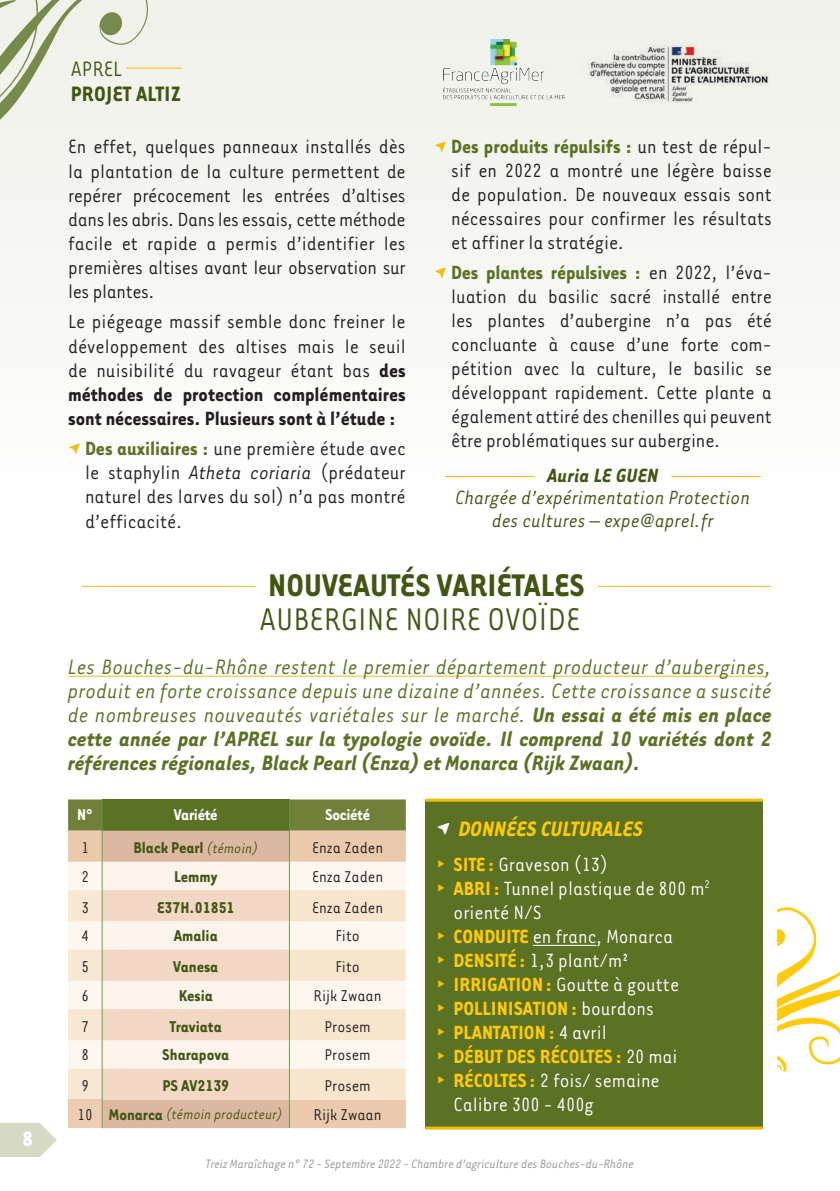
<style>
.page{position:relative;width:840px;height:1191px;background:#fff}
.page>*{position:absolute;margin:0;border:0;box-sizing:border-box;transform-origin:0 0}
.t1{font:700 36px "Tarzana Narrow";color:#425613}
.t2{font:36px "Tarzana Narrow";color:#425613}
.t3{font:italic 24px/24px "Tarzana Narrow";letter-spacing:.005em;color:#5b7124;text-align:justify}
.t4{font:italic 700 24px "Tarzana Narrow";color:#feca0a}
.t5{font:700 24px "Tarzana Narrow";letter-spacing:.01em;color:#425613}
.t6{font:24px "Tarzana Narrow";color:#425613}
.t7{font:700 24px "Tarzana Narrow";color:#fff}
.t8{font:22px/24.2px "Tarzana Narrow";color:#231f20;text-align:justify}
.t9{font:22px "Tarzana Narrow";color:#fff}
.t10{font:700 22px "Tarzana Narrow";color:#feca0a}
.t11{font:italic 22px/23px "Tarzana Narrow";color:#425613;text-align:center}
.t12{font:italic 700 22px "Tarzana Narrow";letter-spacing:.01em;color:#425613}
.t13{font:18px "Tarzana Narrow";color:#231f20}
.t14{font:700 18px "Tarzana Narrow";color:#425613}
.t15{font:700 18px "Tarzana Narrow";letter-spacing:-.015em;color:#fff}
.t16{font:italic 16px "Tarzana Narrow";color:#425613}
.t17{font:italic 14px "Tarzana Narrow";letter-spacing:-.01em;color:#939598}
.s1{font-weight:700}
.s2{font-weight:700;color:#5b7124}
.s3{font-style:italic}
.s4{font-weight:400;font-style:italic;font-size:16px}
.s5{font-style:normal;font-size:18px;color:#231f20}
.s6{font-weight:700;font-style:normal;font-size:18px}
.s7{font-family:"Geogrotesque";font-weight:700;color:#efbd0a}
.s8{font-weight:700;color:#feca0a}
.s9{font-family:"Geogrotesque";color:#efbd0a}
.s10{font-weight:400;color:#fff}
</style>
<div class="page">
<div style="left:0;top:0;width:839px;height:493px;background:#f6f7f3"></div>
<svg style="left:0;top:1123px;width:57px;height:34px;background:#dcdfcd"></svg>
<hr style="left:445px;top:476px;width:89px;height:1px;background:#efbd0a">
<hr style="left:671px;top:476px;width:89px;height:1px;background:#efbd0a">
<hr style="left:126px;top:68px;width:55px;height:1px;background:#efbd0a">
<svg style="left:0;top:0;width:150px;height:120px"></svg>
<hr style="left:81px;top:586px;width:174px;height:1px;background:#efbd0a">
<hr style="left:597px;top:586px;width:174px;height:1px;background:#efbd0a">
<hr style="left:68px;top:676px;width:697px;height:1px;background:#f2c213">
<svg style="left:777px;top:907px;width:62px;height:164px"></svg>
<div style="left:425px;top:800px;width:337px;height:328px;background:#5b7124"></div>
<hr style="left:532px;top:945px;width:64px;height:1px;background:#fff">
<hr style="left:425px;top:1126px;width:337px;height:3px;background:#efbd0a">
<hr style="left:425px;top:798px;width:337px;height:3px;background:#efbd0a">
<img style="left:443px;top:39px;width:121px;height:67px">
<img style="left:582px;top:40px;width:187px;height:63px">
<div style="left:68px;top:799px;width:337px;height:31px;background:#708039"></div>
<div style="left:102px;top:799px;width:187px;height:31px;background:#5b7124"></div>
<div style="left:68px;top:830px;width:337px;height:31px;background:#eac9ac"></div>
<div style="left:103px;top:830px;width:186px;height:31px;background:#ddb8a1"></div>
<hr style="left:289px;top:799px;width:1px;height:31px;background:#609249">
<hr style="left:289px;top:830px;width:1px;height:31px;background:#6a9e4f">
<hr style="left:102px;top:830px;width:1px;height:31px;background:#6a9e4f">
<svg style="left:68px;top:861px;width:337px;height:267px"></svg>
<hr style="left:102px;top:799px;width:1px;height:31px;background:#609249">
<p class="t7" style="left:22px;top:1123px;width:12px">8</p>
<p class="t6" style="left:71px;top:54px;width:53px">APREL</p>
<p class="t5" style="left:71px;top:79px;width:111px">PROJET ALTIZ</p>
<p class="t8" style="left:68px;top:134px;width:339px">En effet, quelques panneaux installés dès la plantation de la culture permettent de repérer précocement les entrées d’altises dans les abris. Dans les essais, cette méthode facile et rapide a permis d’identifier les premières altises avant leur observation sur les plantes.</p>
<p class="t8" style="left:68px;top:309px;width:339px">Le piégeage massif semble donc freiner le développement des altises mais le seuil de nuisibilité du ravageur étant bas <span class="s1">des méthodes de protection complémentaires sont nécessaires. Plusieurs sont à l’étude :</span></p>
<p class="t8" style="left:85px;top:435px;width:322px"><span class="s2">Des auxiliaires :</span> une première étude avec le staphylin <span class="s3">Atheta coriaria</span> (prédateur naturel des larves du sol) n’a pas montré d’efficacité.</p>
<p class="t8" style="left:451px;top:134px;width:322px"><span class="s2">Des produits répulsifs :</span> un test de répul&shy;sif en 2022 a montré une légère baisse de population. De nouveaux essais sont nécessaires pour confirmer les résultats et affiner la stratégie.</p>
<p class="t8" style="left:451px;top:259px;width:322px"><span class="s2">Des plantes répulsives :</span> en 2022, l’éva&shy;luation du basilic sacré installé entre les plantes d’aubergine n’a pas été concluante à cause d’une forte com&shy;pétition avec la culture, le basilic se développant rapidement. Cette plante a également attiré des chenilles qui peuvent être problématiques sur aubergine.</p>
<p class="t12" style="left:547px;top:461px;width:113px">Auria LE GUEN</p>
<p class="t11" style="left:455px;top:485px;width:296px">Chargée d’expérimentation Protection des cultures – expe@aprel.fr</p>
<h1 class="t1" style="left:268px;top:563px;width:318px">NOUVEAUTÉS VARIÉTALES</h1>
<h1 class="t2" style="left:259px;top:598px;width:322px">AUBERGINE NOIRE OVOÏDE</h1>
<p class="t3" style="left:68px;top:653px;width:705px">Les Bouches-du-Rhône restent le premier département producteur d’aubergines, produit en forte croissance depuis une dizaine d’années. Cette croissance a suscité de nombreuses nouveautés variétales sur le marché. <span class="s1">Un essai a été mis en place cette année par l’APREL sur la typologie ovoïde. Il comprend 10 variétés dont 2 références régionales, Black Pearl (Enza) et Monarca (Rijk Zwaan).</span></p>
<p class="t15" style="left:77px;top:803px;width:18px">N°</p>
<p class="t15" style="left:174px;top:803px;width:45px">Variété</p>
<p class="t15" style="left:325px;top:803px;width:47px">Société</p>
<p class="t13" style="left:81px;top:837px;width:9px">1</p>
<p class="t14" style="left:133px;top:836px;width:126px">Black Pearl <span class="s4">(témoin)</span></p>
<p class="t13" style="left:312px;top:837px;width:73px">Enza Zaden</p>
<p class="t13" style="left:81px;top:865px;width:9px">2</p>
<p class="t14" style="left:174px;top:865px;width:45px">Lemmy</p>
<p class="t13" style="left:312px;top:865px;width:73px">Enza Zaden</p>
<p class="t13" style="left:81px;top:896px;width:9px">3</p>
<p class="t14" style="left:157px;top:896px;width:79px">E37H.01851</p>
<p class="t13" style="left:312px;top:896px;width:73px">Enza Zaden</p>
<p class="t13" style="left:81px;top:925px;width:9px">4</p>
<p class="t14" style="left:174px;top:924px;width:45px">Amalia</p>
<p class="t13" style="left:335px;top:925px;width:26px">Fito</p>
<p class="t13" style="left:81px;top:956px;width:9px">5</p>
<p class="t14" style="left:173px;top:955px;width:47px">Vanesa</p>
<p class="t13" style="left:335px;top:956px;width:26px">Fito</p>
<p class="t13" style="left:81px;top:984px;width:9px">6</p>
<p class="t14" style="left:178px;top:983px;width:36px">Kesia</p>
<p class="t13" style="left:313px;top:984px;width:69px">Rijk Zwaan</p>
<p class="t13" style="left:81px;top:1015px;width:9px">7</p>
<p class="t14" style="left:170px;top:1015px;width:53px">Traviata</p>
<p class="t13" style="left:324px;top:1015px;width:48px">Prosem</p>
<p class="t13" style="left:81px;top:1043px;width:9px">8</p>
<p class="t14" style="left:162px;top:1043px;width:68px">Sharapova</p>
<p class="t13" style="left:324px;top:1043px;width:48px">Prosem</p>
<p class="t13" style="left:81px;top:1075px;width:9px">9</p>
<p class="t14" style="left:162px;top:1074px;width:68px">PS AV2139</p>
<p class="t13" style="left:324px;top:1075px;width:48px">Prosem</p>
<p class="t16" style="left:78px;top:1105px;width:206px"><span class="s5">10</span> <span class="s6">Monarca</span> (témoin producteur)</p>
<p class="t13" style="left:313px;top:1103px;width:69px">Rijk Zwaan</p>
<p class="t4" style="left:458px;top:813px;width:186px">DONNÉES CULTURALES</p>
<p class="t9" style="left:436px;top:851px;width:173px"><span class="s7">∂</span> <span class="s8">SITE :</span> Graveson (13)</p>
<p class="t9" style="left:436px;top:875px;width:274px"><span class="s7">∂</span> <span class="s8">ABRI:</span> Tunnel plastique de 800 m<sup>2</sup></p>
<p class="t9" style="left:453px;top:899px;width:90px">orienté N/S</p>
<p class="t9" style="left:436px;top:923px;width:238px"><span class="s7">∂</span> <span class="s8">CONDUITE</span> en franc, Monarca</p>
<p class="t9" style="left:436px;top:947px;width:193px"><span class="s7">∂</span> <span class="s8">DENSITÉ :</span> 1,3 plant/m²</p>
<p class="t9" style="left:436px;top:971px;width:244px"><span class="s7">∂</span> <span class="s8">IRRIGATION:</span> Goutte à goutte</p>
<p class="t10" style="left:436px;top:994px;width:219px"><span class="s9">∂</span> POLLINISATION: <span class="s10">bourdons</span></p>
<p class="t10" style="left:436px;top:1018px;width:172px"><span class="s9">∂</span> PLANTATION: <span class="s10">4 avril</span></p>
<p class="t10" style="left:436px;top:1042px;width:242px"><span class="s9">∂</span> DÉBUT DES RÉCOLTES : <span class="s10">20 mai</span></p>
<p class="t9" style="left:436px;top:1067px;width:224px"><span class="s7">∂</span> <span class="s8">RÉCOLTES :</span> 2 fois/ semaine</p>
<p class="t9" style="left:453px;top:1091px;width:142px">Calibre 300 - 400g</p>
<p class="t17" style="left:206px;top:1155px;width:429px">Treiz Maraîchage n° 72 - Septembre 2022 - Chambre d’agriculture des Bouches-du-Rhône</p>
</div>
